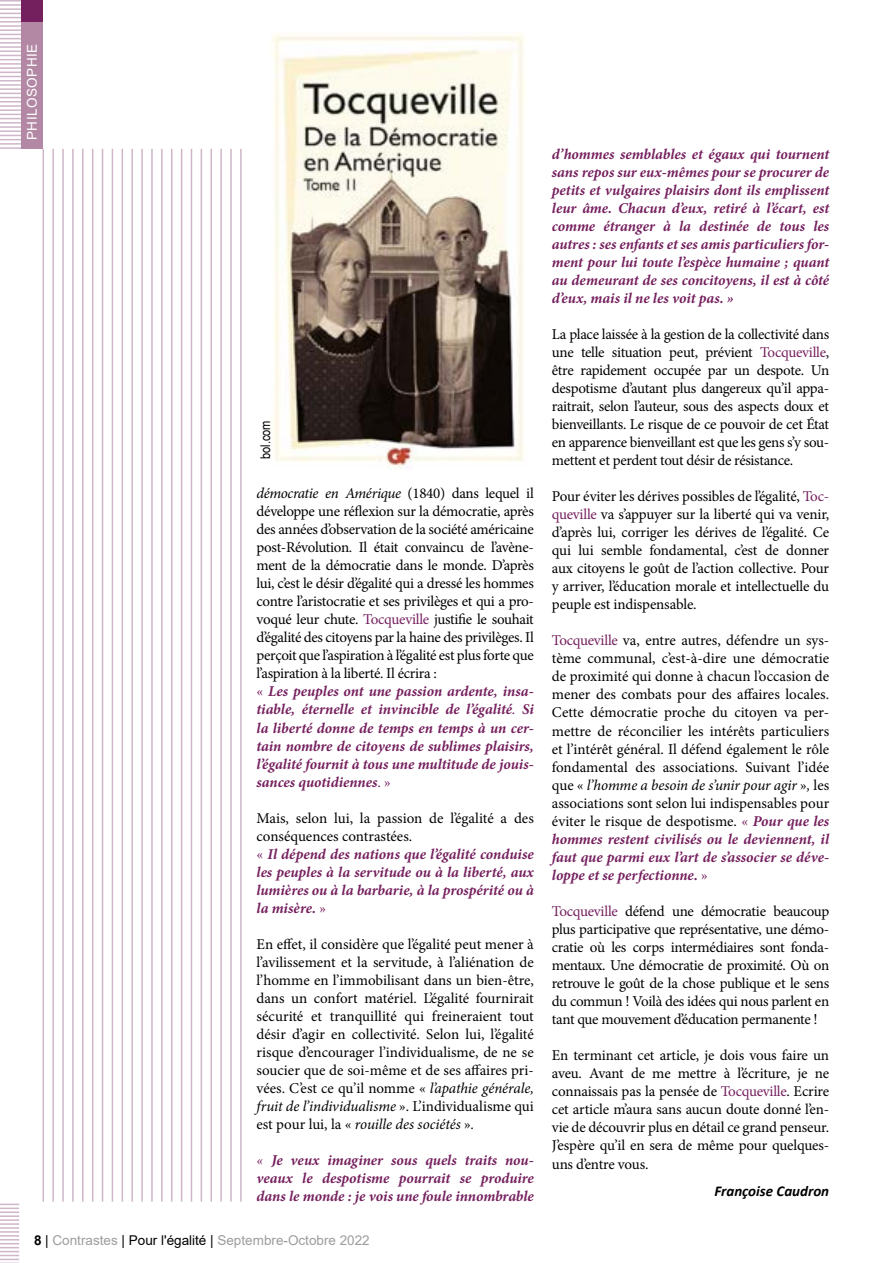
<style>
.page{position:relative;width:893px;height:1263px;background:#fff}
.page>*{position:absolute;margin:0;border:0;box-sizing:border-box;transform-origin:0 0}
.t1{font:15px/18px "Minion Pro";letter-spacing:-.02em;color:#000;text-align:justify}
.t2{font:italic 700 15px/18px "Minion Pro";letter-spacing:-.005em;color:#75205e;text-align:justify}
.t3{font:italic 700 15px "Calibri";color:#000}
.t4{font:13.5px "Arial";color:#9d9d9c}
.t5{font:13.5px "Arial";letter-spacing:.035em;color:#fff}
.t6{font:13.5px "Arial Narrow";color:#000}
.s1{font-style:italic}
.s2{color:#75205e}
.s3{font-weight:700;font-style:italic;color:#75205e}
.s4{font-weight:400;font-style:normal;color:#000}
.s5{font-weight:400;font-style:normal}
.s6{font-weight:400}
.s7{font-weight:700;color:#000}
.s8{color:#000}
.s9{font-weight:700;color:#75205e}
</style>
<div class="page">
<svg style="left:0;top:1203px;width:19px;height:60px"></svg>
<hr style="left:0;top:0;width:21px;height:2px;background:#cfb6c9">
<hr style="left:0;top:4px;width:21px;height:2px;background:#cfb6c9">
<hr style="left:0;top:8px;width:21px;height:2px;background:#cfb6c9">
<svg style="left:0;top:13px;width:21px;height:5px"></svg>
<hr style="left:0;top:21px;width:21px;height:2px;background:#cfb6c9">
<hr style="left:0;top:25px;width:21px;height:2px;background:#cfb6c9">
<hr style="left:0;top:29px;width:21px;height:2px;background:#cfb6c9">
<svg style="left:0;top:34px;width:21px;height:5px"></svg>
<hr style="left:0;top:42px;width:21px;height:2px;background:#cfb6c9">
<hr style="left:0;top:46px;width:21px;height:2px;background:#cfb6c9">
<svg style="left:0;top:51px;width:21px;height:9px"></svg>
<hr style="left:0;top:63px;width:21px;height:2px;background:#cfb6c9">
<hr style="left:0;top:67px;width:21px;height:2px;background:#cfb6c9">
<svg style="left:0;top:72px;width:21px;height:9px"></svg>
<hr style="left:0;top:84px;width:21px;height:2px;background:#cfb6c9">
<hr style="left:0;top:88px;width:21px;height:2px;background:#cfb6c9">
<svg style="left:0;top:93px;width:21px;height:5px"></svg>
<hr style="left:0;top:101px;width:21px;height:2px;background:#cfb6c9">
<hr style="left:0;top:105px;width:21px;height:2px;background:#cfb6c9">
<hr style="left:0;top:109px;width:21px;height:2px;background:#cfb6c9">
<svg style="left:0;top:114px;width:21px;height:5px"></svg>
<hr style="left:0;top:122px;width:21px;height:2px;background:#cfb6c9">
<hr style="left:0;top:126px;width:21px;height:2px;background:#cfb6c9">
<hr style="left:0;top:130px;width:21px;height:2px;background:#cfb6c9">
<svg style="left:0;top:135px;width:21px;height:5px"></svg>
<hr style="left:0;top:143px;width:21px;height:2px;background:#cfb6c9">
<hr style="left:0;top:147px;width:21px;height:2px;background:#cfb6c9">
<div style="left:21px;top:21px;width:22px;height:128px;background:#b388a5"></div>
<div style="left:21px;top:0;width:22px;height:21px;background:#75205e"></div>
<hr style="left:240px;top:149px;width:2px;height:1053px;background:#cfb6c9">
<hr style="left:230px;top:149px;width:2px;height:1053px;background:#cfb6c9">
<hr style="left:220px;top:149px;width:2px;height:1053px;background:#cfb6c9">
<hr style="left:210px;top:149px;width:2px;height:1053px;background:#cfb6c9">
<hr style="left:201px;top:149px;width:1px;height:1053px;background:#cfb6c9">
<hr style="left:191px;top:149px;width:1px;height:1053px;background:#cfb6c9">
<hr style="left:181px;top:149px;width:1px;height:1053px;background:#cfb6c9">
<hr style="left:171px;top:149px;width:1px;height:1053px;background:#cfb6c9">
<hr style="left:161px;top:149px;width:2px;height:1053px;background:#cfb6c9">
<hr style="left:151px;top:149px;width:2px;height:1053px;background:#cfb6c9">
<hr style="left:141px;top:149px;width:2px;height:1053px;background:#cfb6c9">
<hr style="left:131px;top:149px;width:2px;height:1053px;background:#cfb6c9">
<hr style="left:122px;top:149px;width:1px;height:1053px;background:#cfb6c9">
<hr style="left:112px;top:149px;width:1px;height:1053px;background:#cfb6c9">
<hr style="left:102px;top:149px;width:1px;height:1053px;background:#cfb6c9">
<hr style="left:92px;top:149px;width:1px;height:1053px;background:#cfb6c9">
<hr style="left:82px;top:149px;width:2px;height:1053px;background:#cfb6c9">
<hr style="left:72px;top:149px;width:2px;height:1053px;background:#cfb6c9">
<hr style="left:62px;top:149px;width:2px;height:1053px;background:#cfb6c9">
<hr style="left:52px;top:149px;width:2px;height:1053px;background:#cfb6c9">
<hr style="left:43px;top:149px;width:1px;height:1053px;background:#cfb6c9">
<img style="left:271px;top:32px;width:253px;height:438px">
<p class="t5" style="left:23px;top:140px;width:98px;rotate:-90deg">PHILOSOPHIE</p>
<p class="t6" style="left:255px;top:459px;width:40px;rotate:-90deg">bol.com</p>
<p class="t1" style="left:256px;top:485px;width:279px;text-align:left"><span class="s1">démocratie en Amérique</span> (1840) dans lequel il développe une réflexion sur la démocratie, après des années d’observation de la société américaine post-Révolution. Il était convaincu de l’avène&shy;ment de la démocratie dans le monde. D’après lui, c’est le désir d’égalité qui a dressé les hommes contre l’aristocratie et ses privilèges et qui a pro&shy;voqué leur chute. <span class="s2">Tocqueville</span> justifie le souhait d’égalité des citoyens par la haine des privilèges. Il perçoit que l’aspiration à l’égalité est plus forte que l’aspiration à la liberté. Il écrira :<br><span class="s2">«</span> <span class="s3">Les peuples ont une passion ardente, insa&shy;tiable, éternelle et invincible de l’égalité</span><span class="s2">.</span> <span class="s3">Si la liberté donne de temps en temps à un cer&shy;tain nombre de citoyens de sublimes plaisirs, l’égalité fournit à tous une multitude de jouis&shy;sances quotidiennes</span><span class="s2">. »</span></p>
<p class="t2" style="left:256px;top:808px;width:279px;text-align:left"><span class="s4">Mais, selon lui, la passion de l’égalité a des conséquences contrastées.<br></span><span class="s5">«</span> Il dépend des nations que l’égalité conduise les peuples à la servitude ou à la liberté, aux lumières ou à la barbarie, à la prospérité ou à la misère. <span class="s5">»</span></p>
<p class="t1" style="left:256px;top:935px;width:279px">En effet, il considère que l’égalité peut mener à l’avilissement et la servitude, à l’aliénation de l’homme en l’immobilisant dans un bien-être, dans un confort matériel. L’égalité fournirait sécurité et tranquillité qui freineraient tout désir d’agir en collectivité. Selon lui, l’égalité risque d’encourager l’individualisme, de ne se soucier que de soi-même et de ses affaires pri&shy;vées. C’est ce qu’il nomme « <span class="s1">l’apathie générale, fruit de l’individualisme</span> ». L’individualisme qui est pour lui, la « <span class="s1">rouille des sociétés</span> »<span class="s1">.</span></p>
<p class="t2" style="left:256px;top:1150px;width:279px"><span class="s6">«</span> Je veux imaginer sous quels traits nou&shy;veaux le despotisme pourrait se produire dans le monde : je vois une foule innombrable</p>
<p class="t4" style="left:34px;top:1231px;width:337px"><span class="s7">8</span> <span class="s8">|</span> Contrastes <span class="s8">| Pour l'égalité |</span> Septembre-Octobre 2022</p>
<p class="t2" style="left:552px;top:145px;width:279px">d’hommes semblables et égaux qui tournent sans repos sur eux-mêmes pour se procurer de petits et vulgaires plaisirs dont ils emplissent leur âme. Chacun d’eux, retiré à l’écart, est comme étranger à la destinée de tous les autres : ses enfants et ses amis particuliers for&shy;ment pour lui toute l’espèce humaine ; quant au demeurant de ses concitoyens, il est à côté d’eux, mais il ne les voit pas. »</p>
<p class="t1" style="left:552px;top:326px;width:279px">La place laissée à la gestion de la collectivité dans une telle situation peut, prévient <span class="s2">Tocqueville</span>, être rapidement occupée par un despote. Un despotisme d’autant plus dangereux qu’il appa&shy;raitrait, selon l’auteur, sous des aspects doux et bienveillants. Le risque de ce pouvoir de cet État en apparence bienveillant est que les gens s’y sou&shy;mettent et perdent tout désir de résistance.</p>
<p class="t1" style="left:552px;top:488px;width:279px">Pour éviter les dérives possibles de l’égalité, <span class="s2">Toc&shy;queville</span> va s’appuyer sur la liberté qui va venir, d’après lui, corriger les dérives de l’égalité. Ce qui lui semble fondamental, c’est de donner aux citoyens le goût de l’action collective. Pour y arriver, l’éducation morale et intellectuelle du peuple est indispensable.</p>
<p class="t1" style="left:552px;top:632px;width:279px"><span class="s2">Tocqueville</span> va, entre autres, défendre un sys&shy;tème communal, c’est-à-dire une démocratie de proximité qui donne à chacun l’occasion de mener des combats pour des affaires locales.<br>Cette démocratie proche du citoyen va per&shy;mettre de réconcilier les intérêts particuliers et l’intérêt général. Il défend également le rôle fondamental des associations. Suivant l’idée que « <span class="s1">l’homme a besoin de s’unir pour agir</span> »<span class="s1">,</span> les associations sont selon lui indispensables pour éviter le risque de despotisme. <span class="s2">«</span> <span class="s3">Pour que les hommes restent civilisés ou le deviennent, il faut que parmi eux l’art de s’associer se déve&shy;loppe et se perfectionne</span><span class="s9">.</span> <span class="s2">»</span></p>
<p class="t1" style="left:552px;top:902px;width:279px"><span class="s2">Tocqueville</span> défend une démocratie beaucoup plus participative que représentative, une démo&shy;cratie où les corps intermédiaires sont fonda&shy;mentaux. Une démocratie de proximité. Où on retrouve le goût de la chose publique et le sens du commun ! Voilà des idées qui nous parlent en tant que mouvement d’éducation permanente !</p>
<p class="t1" style="left:552px;top:1046px;width:279px">En terminant cet article, je dois vous faire un aveu. Avant de me mettre à l’écriture, je ne connaissais pas la pensée de <span class="s2">Tocqueville</span>. Ecrire cet article m’aura sans aucun doute donné l’en&shy;vie de découvrir plus en détail ce grand penseur.<br>J’espère qu’il en sera de même pour quelques-</p>
<p class="t1" style="left:552px;top:1155px;width:98px">uns d’entre vous.</p>
<p class="t3" style="left:714px;top:1180px;width:116px">Françoise Caudron</p>
</div>
